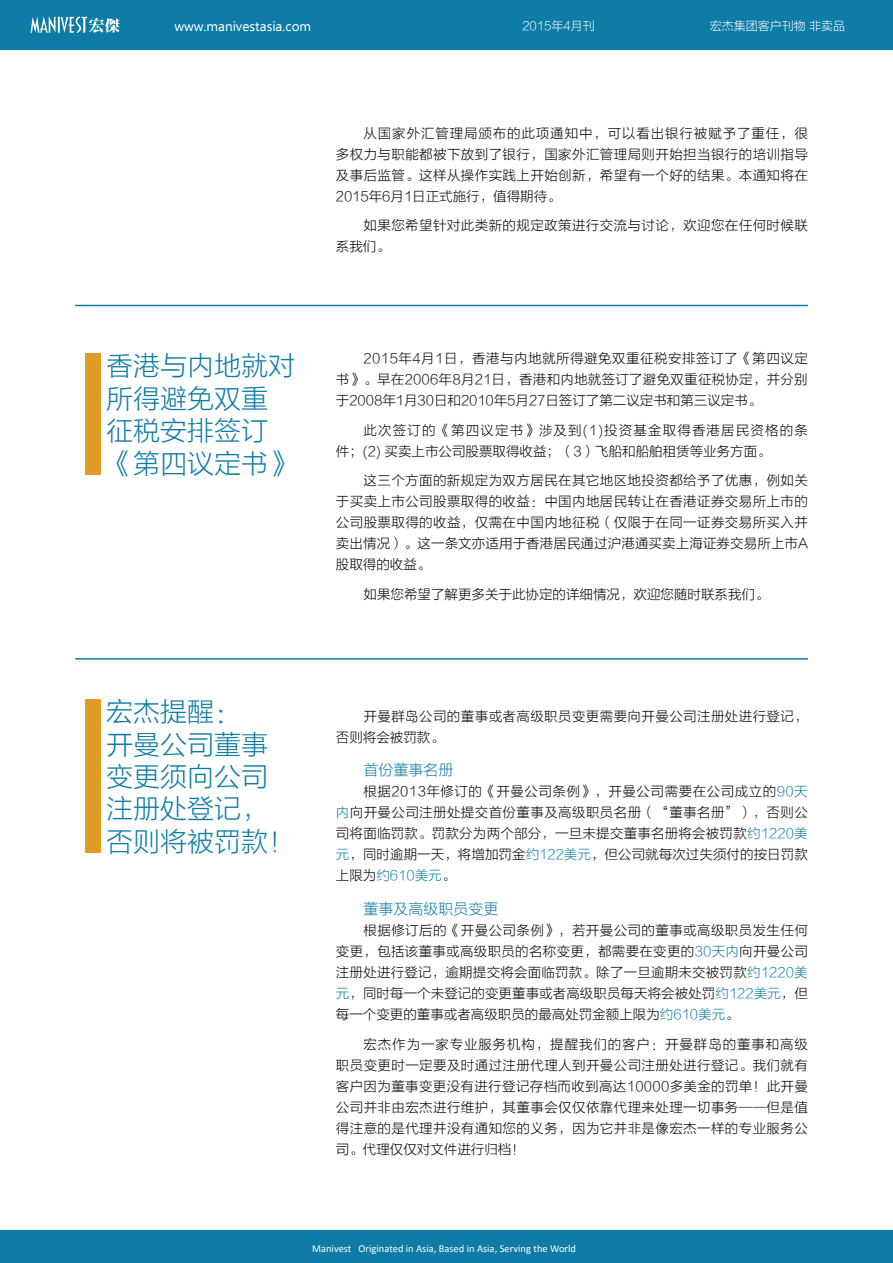
<style>
.page{position:relative;width:893px;height:1263px;background:#fff}
.page>*{position:absolute;margin:0;border:0;box-sizing:border-box;transform-origin:0 0}
.t1{font:27px/32.4px "FZLTKHK GBK1 0";color:#0e7ca6}
.t2{font:15px "FZLTKHK GBK1 0";color:#0e7ca6}
.t3{font:13.5px/21px "FZLTKHK GBK1 0";letter-spacing:.005em;color:#000;text-align:justify}
.t4{font:13.5px/21px "FZLTKHK GBK1 0";letter-spacing:.03em;color:#000}
.t5{font:13.5px/21px "FZLTKHK GBK1 0";letter-spacing:.085em;color:#000}
.t6{font:13.5px "Ebrima";color:#fff}
.t7{font:12px "FZLTKHK GBK1 0";color:#fff}
.t8{font:10.5px "Calibri";color:#fff}
.s1{color:#0e7ca6}
</style>
<div class="page">
<div style="left:0;top:0;width:893px;height:50px;background:#0e7ca6"></div>
<svg style="left:31px;top:16px;width:89px;height:17px"></svg>
<div style="left:0;top:1231px;width:893px;height:32px;background:#0e7ca6"></div>
<div style="left:85px;top:353px;width:16px;height:122px;background:#e09c27"></div>
<div style="left:85px;top:699px;width:16px;height:153px;background:#e09c27"></div>
<hr style="left:75px;top:305px;width:733px;height:1px;background:#0e7ca6">
<hr style="left:75px;top:658px;width:733px;height:1px;background:#0e7ca6">
<p class="t6" style="left:174px;top:16px;width:138px">www.manivestasia.com</p>
<p class="t7" style="left:710px;top:19px;width:137px">宏杰集团客户刊物 非卖品</p>
<p class="t7" style="left:522px;top:19px;width:74px">2015年4月刊</p>
<p class="t3" style="left:336px;top:123px;width:474px;text-indent:28px">从国家外汇管理局颁布的此项通知中，可以看出银行被赋予了重任，很多权力与职能都被下放到了银行，国家外汇管理局则开始担当银行的培训指导及事后监管。这样从操作实践上开始创新，希望有一个好的结果。本通知将在2015年6月1日正式施行，值得期待。</p>
<p class="t4" style="left:336px;top:215px;width:473px;text-indent:28px">如果您希望针对此类新的规定政策进行交流与讨论，欢迎您在任何时候联系我们。</p>
<h1 class="t1" style="left:106px;top:350px;width:190px">香港与内地就对所得避免双重征税安排签订《第四议定书》</h1>
<p class="t3" style="left:336px;top:349px;width:473px;text-indent:28px">2015年4月1日，香港与内地就所得避免双重征税安排签订了《第四议定书》。早在2006年8月21日，香港和内地就签订了避免双重征税协定，并分别于2008年1月30日和2010年5月27日签订了第二议定书和第三议定书。</p>
<p class="t5" style="left:336px;top:420px;width:473px;text-indent:28px">此次签订的《第四议定书》涉及到(1)投资基金取得香港居民资格的条件；(2) 买卖上市公司股票取得收益；（3）飞船和船舶租赁等业务方面。</p>
<p class="t3" style="left:336px;top:471px;width:474px;text-indent:28px">这三个方面的新规定为双方居民在其它地区地投资都给予了优惠，例如关于买卖上市公司股票取得的收益：中国内地居民转让在香港证券交易所上市的公司股票取得的收益，仅需在中国内地征税（仅限于在同一证券交易所买入并卖出情况）。这一条文亦适用于香港居民通过沪港通买卖上海证券交易所上市A股取得的收益。</p>
<p class="t3" style="left:364px;top:584px;width:406px">如果您希望了解更多关于此协定的详细情况，欢迎您随时联系我们。</p>
<h1 class="t1" style="left:106px;top:696px;width:190px">宏杰提醒：<br>开曼公司董事变更须向公司注册处登记，否则将被罚款！</h1>
<p class="t4" style="left:336px;top:706px;width:473px;text-indent:28px">开曼群岛公司的董事或者高级职员变更需要向开曼公司注册处进行登记，否则将会被罚款。</p>
<p class="t2" style="left:364px;top:762px;width:91px">首份董事名册</p>
<p class="t3" style="left:336px;top:781px;width:473px;text-indent:28px">根据2013年修订的《开曼公司条例》，开曼公司需要在公司成立的<span class="s1">90天内</span>向开曼公司注册处提交首份董事及高级职员名册（“董事名册”），否则公司将面临罚款。罚款分为两个部分，一旦未提交董事名册将会被罚款<span class="s1">约1220美元</span>，同时逾期一天，将增加罚金<span class="s1">约122美元</span>，但公司就每次过失须付的按日罚款上限为<span class="s1">约610美元</span>。</p>
<p class="t2" style="left:364px;top:901px;width:136px">董事及高级职员变更</p>
<p class="t3" style="left:336px;top:920px;width:473px;text-indent:28px">根据修订后的《开曼公司条例》，若开曼公司的董事或高级职员发生任何变更，包括该董事或高级职员的名称变更，都需要在变更的<span class="s1">30天内</span>向开曼公司注册处进行登记，逾期提交将会面临罚款。除了一旦逾期未交被罚款<span class="s1">约1220美元</span>，同时每一个未登记的变更董事或者高级职员每天将会被处罚<span class="s1">约122美元</span>，但每一个变更的董事或者高级职员的最高处罚金额上限为<span class="s1">约610美元</span>。</p>
<p class="t3" style="left:336px;top:1034px;width:474px;text-indent:28px">宏杰作为一家专业服务机构，提醒我们的客户：开曼群岛的董事和高级职员变更时一定要及时通过注册代理人到开曼公司注册处进行登记。我们就有客户因为董事变更没有进行登记存档而收到高达10000多美金的罚单！此开曼公司并非由宏杰进行维护，其董事会仅仅依靠代理来处理一切事务——但是值得注意的是代理并没有通知您的义务，因为它并非是像宏杰一样的专业服务公司。代理仅仅对文件进行归档！</p>
<p class="t8" style="left:312px;top:1241px;width:265px">Manivest Originated in Asia, Based in Asia, Serving the World</p>
</div>
